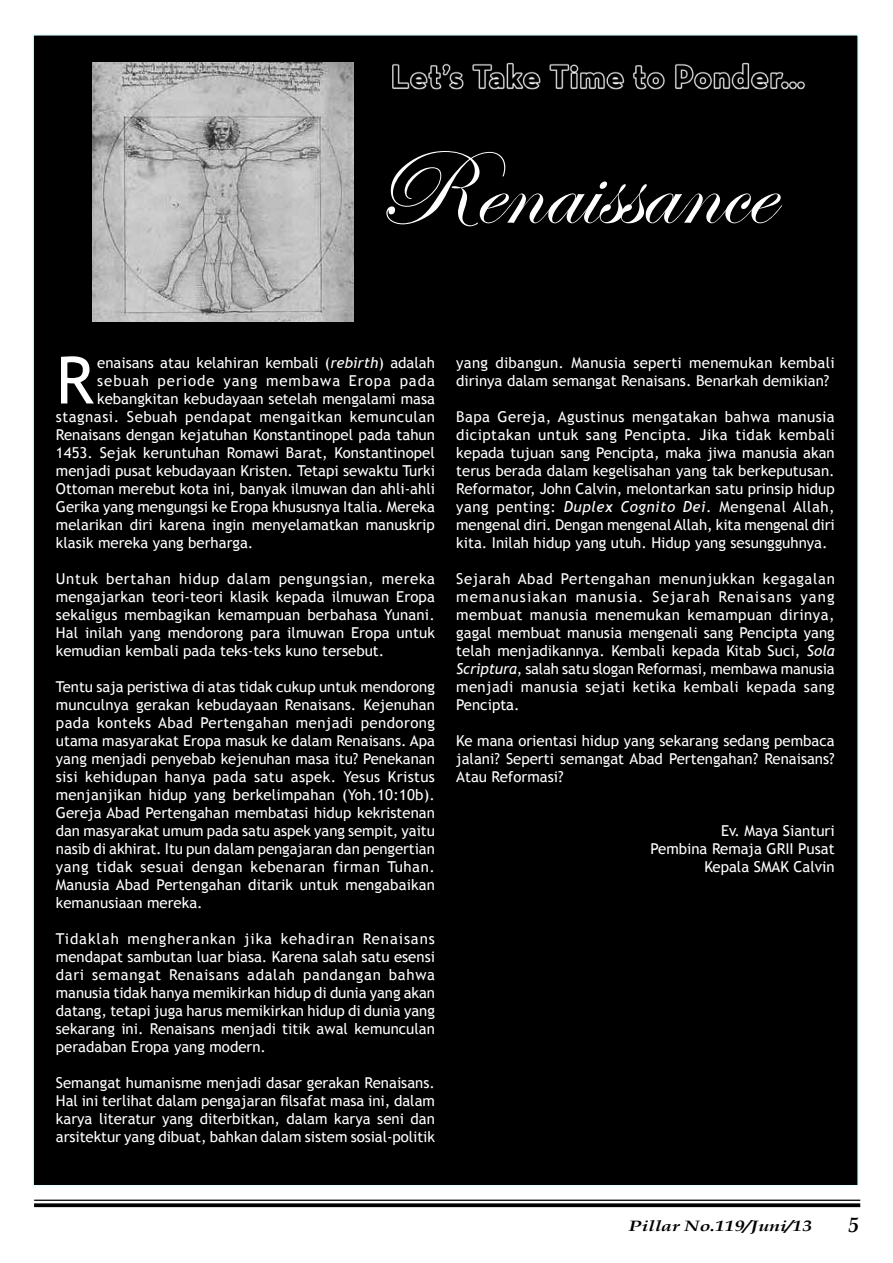
<style>
.page{position:relative;width:893px;height:1263px;background:#fff}
.page>*{position:absolute;margin:0;border:0;box-sizing:border-box;transform-origin:0 0}
.t1{font:108px "Edwardian Script ITC";color:#fff}
.t2{font:65.25px "Trebuchet MS";color:#fff}
.t3{font:italic 700 21px "Book Antiqua";color:#000}
.t4{font:15px/18px "Trebuchet MS";color:#fff;text-align:justify}
.t5{font:15px "Trebuchet MS";letter-spacing:.035em;color:#fff}
.t6{font:15px "Trebuchet MS";letter-spacing:.065em;color:#fff}
.t7{font:italic 700 15px "Book Antiqua";color:#000;scale:1.3 1}
.s1{font-style:italic}
</style>
<div class="page">
<hr style="left:34px;top:1199px;width:826px;height:2px;background:#000">
<svg style="left:34px;top:1203px;width:826px;height:4px;background:#181818"></svg>
<div style="left:32px;top:34px;width:827px;height:1152px;background:#000;border:2px solid #e5ffff"></div>
<img style="left:392px;top:62px;width:414px;height:28px">
<img style="left:93px;top:62px;width:261px;height:260px">
<h1 class="t1" style="left:374px;top:130px;width:400px">Renaissance</h1>
<h2 class="t2" style="left:56px;top:342px;width:39px">R</h2>
<p class="t4" style="left:97px;top:353px;width:339px">enaisans atau kelahiran kembali (<span class="s1">rebirth</span>) adalah</p>
<p class="t6" style="left:97px;top:371px;width:339px">sebuah periode yang membawa Eropa pada</p>
<p class="t4" style="left:97px;top:389px;width:339px">kebangkitan kebudayaan setelah mengalami masa</p>
<p class="t5" style="left:56px;top:407px;width:381px">stagnasi. Sebuah pendapat mengaitkan kemunculan</p>
<p class="t4" style="left:56px;top:425px;width:381px">Renaisans dengan kejatuhan Konstantinopel pada tahun</p>
<p class="t4" style="left:56px;top:443px;width:381px">1453. Sejak keruntuhan Romawi Barat, Konstantinopel</p>
<p class="t4" style="left:56px;top:461px;width:381px">menjadi pusat kebudayaan Kristen. Tetapi sewaktu Turki</p>
<p class="t4" style="left:56px;top:479px;width:381px">Ottoman merebut kota ini, banyak ilmuwan dan ahli-ahli</p>
<p class="t4" style="left:56px;top:497px;width:381px">Gerika yang mengungsi ke Eropa khususnya Italia. Mereka</p>
<p class="t4" style="left:56px;top:515px;width:380px">melarikan diri karena ingin menyelamatkan manuskrip</p>
<p class="t4" style="left:56px;top:533px;width:199px">klasik mereka yang berharga.</p>
<p class="t4" style="left:56px;top:569px;width:381px">Untuk bertahan hidup dalam pengungsian, mereka mengajarkan teori-teori klasik kepada ilmuwan Eropa sekaligus membagikan kemampuan berbahasa Yunani.<br>Hal inilah yang mendorong para ilmuwan Eropa untuk kemudian kembali pada teks-teks kuno tersebut.</p>
<p class="t4" style="left:56px;top:677px;width:381px">Tentu saja peristiwa di atas tidak cukup untuk mendorong munculnya gerakan kebudayaan Renaisans. Kejenuhan pada konteks Abad Pertengahan menjadi pendorong utama masyarakat Eropa masuk ke dalam Renaisans. Apa yang menjadi penyebab kejenuhan masa itu? Penekanan sisi kehidupan hanya pada satu aspek. Yesus Kristus menjanjikan hidup yang berkelimpahan (Yoh.10:10b).<br>Gereja Abad Pertengahan membatasi hidup kekristenan dan masyarakat umum pada satu aspek yang sempit, yaitu nasib di akhirat. Itu pun dalam pengajaran dan pengertian yang tidak sesuai dengan kebenaran firman Tuhan.<br>Manusia Abad Pertengahan ditarik untuk mengabaikan kemanusiaan mereka.</p>
<p class="t4" style="left:56px;top:929px;width:381px">Tidaklah mengherankan jika kehadiran Renaisans mendapat sambutan luar biasa. Karena salah satu esensi dari semangat Renaisans adalah pandangan bahwa manusia tidak hanya memikirkan hidup di dunia yang akan datang, tetapi juga harus memikirkan hidup di dunia yang sekarang ini. Renaisans menjadi titik awal kemunculan peradaban Eropa yang modern.</p>
<p class="t4" style="left:56px;top:1073px;width:381px">Semangat humanisme menjadi dasar gerakan Renaisans.<br>Hal ini terlihat dalam pengajaran filsafat masa ini, dalam karya literatur yang diterbitkan, dalam karya seni dan arsitektur yang dibuat, bahkan dalam sistem sosial-politik</p>
<p class="t4" style="left:456px;top:353px;width:380px">yang dibangun. Manusia seperti menemukan kembali dirinya dalam semangat Renaisans. Benarkah demikian?</p>
<p class="t4" style="left:456px;top:407px;width:380px">Bapa Gereja, Agustinus mengatakan bahwa manusia diciptakan untuk sang Pencipta. Jika tidak kembali kepada tujuan sang Pencipta, maka jiwa manusia akan terus berada dalam kegelisahan yang tak berkeputusan.<br>Reformator, John Calvin, melontarkan satu prinsip hidup yang penting: <span class="s1">Duplex Cognito Dei</span>. Mengenal Allah, mengenal diri. Dengan mengenal Allah, kita mengenal diri kita. Inilah hidup yang utuh. Hidup yang sesungguhnya.</p>
<p class="t4" style="left:456px;top:569px;width:380px">Sejarah Abad Pertengahan menunjukkan kegagalan memanusiakan manusia. Sejarah Renaisans yang membuat manusia menemukan kemampuan dirinya, gagal membuat manusia mengenali sang Pencipta yang telah menjadikannya. Kembali kepada Kitab Suci, <span class="s1">Sola Scriptura</span>, salah satu slogan Reformasi, membawa manusia menjadi manusia sejati ketika kembali kepada sang Pencipta.</p>
<p class="t4" style="left:456px;top:731px;width:380px">Ke mana orientasi hidup yang sekarang sedang pembaca jalani? Seperti semangat Abad Pertengahan? Renaisans?<br>Atau Reformasi?</p>
<p class="t4" style="left:650px;top:821px;width:186px;text-align:right">Ev. Maya Sianturi<br>Pembina Remaja GRII Pusat<br>Kepala SMAK Calvin</p>
<p class="t7" style="left:629px;top:1217px;width:143px">Pillar No.119/Juni/13</p>
<h3 class="t3" style="left:848px;top:1212px;width:12px">5</h3>
</div>
